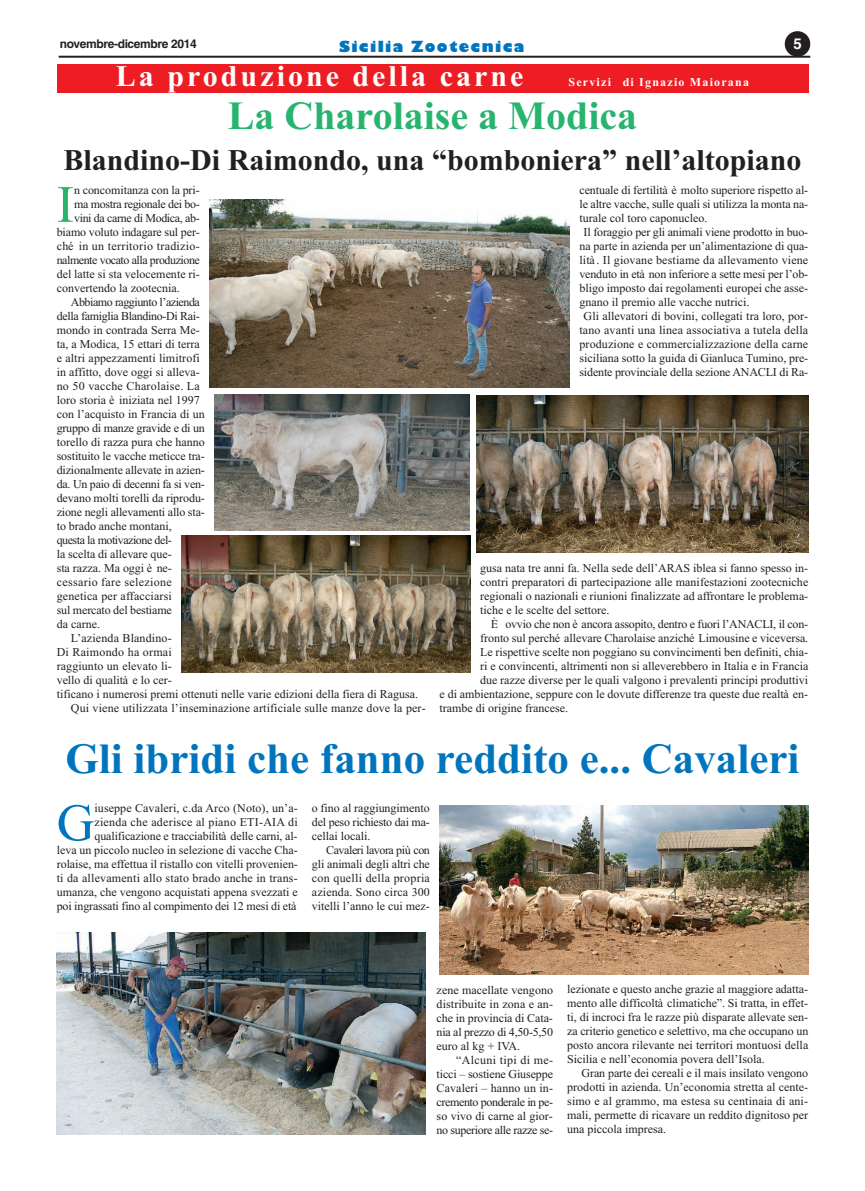
<style>
.page{position:relative;width:865px;height:1191px;background:#fff}
.page>*{position:absolute;margin:0;border:0;box-sizing:border-box;transform-origin:0 0}
.t1{font:52.4px "Times";color:#0075bd}
.t2{font:52.4px "Times";color:#26b46e}
.t3{font:700 43px "Times";color:#0075bd}
.t4{font:700 40px "Times";color:#26b46e}
.t5{font:700 30px "Times";color:#231f20}
.t6{font:700 30px "Times";letter-spacing:.1em;color:#fff}
.t7{font:800 15px "Gill Sans";letter-spacing:.09em;color:#0075bd}
.t8{font:700 15px "Helvetica";color:#fff}
.t9{font:12px/14px "Times";color:#231f20;text-align:justify}
.t10{font:12px "Times";letter-spacing:-.02em;color:#231f20}
.t11{font:12px "Times";letter-spacing:-.04em;color:#231f20}
.t12{font:12px "Times";letter-spacing:-.03em;color:#231f20}
.t13{font:12px "Times";letter-spacing:.025em;color:#231f20}
.t14{font:12px "Times";letter-spacing:.02em;color:#231f20}
.t15{font:700 12px "Times";letter-spacing:.1em;color:#fff}
.t16{font:700 12px "Helvetica";letter-spacing:-.03em;color:#231f20}
</style>
<div class="page">
<div style="left:784px;top:31px;width:26px;height:26px;background:#231f20;border-radius:50%"></div>
<hr style="left:59px;top:56px;width:751px;height:2px;background:#231f20">
<img style="left:210px;top:200px;width:359px;height:188px">
<img style="left:215px;top:395px;width:254px;height:135px">
<img style="left:182px;top:535px;width:288px;height:137px">
<img style="left:440px;top:805px;width:368px;height:169px">
<img style="left:57px;top:932px;width:368px;height:202px">
<img style="left:477px;top:395px;width:331px;height:157px">
<div style="left:57px;top:64px;width:751px;height:29px;background:#ee1d23"></div>
<p class="t16" style="left:60px;top:39px;width:138px">novembre-dicembre 2014</p>
<p class="t7" style="left:339px;top:38px;width:187px">Sicilia Zootecnica</p>
<p class="t8" style="left:793px;top:38px;width:10px">5</p>
<h3 class="t6" style="left:116px;top:58px;width:409px">La produzione della carne</h3>
<p class="t15" style="left:568px;top:74px;width:182px">Servizi di Ignazio Maiorana</p>
<h3 class="t4" style="left:228px;top:92px;width:411px">La Charolaise a Modica</h3>
<h3 class="t5" style="left:63px;top:142px;width:739px">Blandino-Di Raimondo, una “bomboniera” nell’altopiano</h3>
<h1 class="t2" style="left:57px;top:173px;width:19px">I</h1>
<p class="t9" style="left:74px;top:183px;width:127px">n concomitanza con la pri-</p>
<p class="t9" style="left:579px;top:183px;width:230px">centuale di fertilità è molto superiore rispetto al-</p>
<p class="t9" style="left:579px;top:197px;width:230px">le altre vacche, sulle quali si utilizza la monta na-</p>
<p class="t9" style="left:579px;top:211px;width:129px">turale col toro caponucleo.</p>
<p class="t9" style="left:583px;top:225px;width:226px">Il foraggio per gli animali viene prodotto in buo-</p>
<p class="t9" style="left:579px;top:239px;width:230px">na parte in azienda per un’alimentazione di qua-</p>
<p class="t9" style="left:579px;top:253px;width:230px">lità. Il giovane bestiame da allevamento viene</p>
<p class="t9" style="left:579px;top:267px;width:230px">venduto in età non inferiore a sette mesi per l’ob-</p>
<p class="t9" style="left:579px;top:281px;width:230px">bligo imposto dai regolamenti europei che asse-</p>
<p class="t9" style="left:579px;top:295px;width:171px">gnano il premio alle vacche nutrici.</p>
<p class="t9" style="left:583px;top:309px;width:226px">Gli allevatori di bovini, collegati tra loro, por-</p>
<p class="t9" style="left:579px;top:323px;width:230px">tano avanti una linea associativa a tutela della</p>
<p class="t9" style="left:579px;top:337px;width:230px">produzione e commercializzazione della carne</p>
<p class="t9" style="left:579px;top:351px;width:230px">siciliana sotto la guida di Gianluca Tumino, pre-</p>
<p class="t9" style="left:579px;top:365px;width:230px">sidente provinciale della sezione ANACLI di Ra-</p>
<p class="t12" style="left:74px;top:197px;width:127px">ma mostra regionale dei bo-</p>
<p class="t12" style="left:74px;top:211px;width:127px">vini da carne di Modica, ab-</p>
<p class="t9" style="left:57px;top:225px;width:145px">biamo voluto indagare sul per-</p>
<p class="t13" style="left:57px;top:239px;width:145px">ché in un territorio tradizio-</p>
<p class="t11" style="left:57px;top:253px;width:145px">nalmente vocato alla produzione</p>
<p class="t9" style="left:57px;top:267px;width:145px">del latte si sta velocemente ri-</p>
<p class="t9" style="left:57px;top:281px;width:124px">convertendo la zootecnia.</p>
<p class="t11" style="left:71px;top:295px;width:130px">Abbiamo raggiunto l’azienda</p>
<p class="t12" style="left:57px;top:309px;width:145px">della famiglia Blandino-Di Rai-</p>
<p class="t9" style="left:57px;top:323px;width:145px">mondo in contrada Serra Me-</p>
<p class="t9" style="left:57px;top:337px;width:145px">ta, a Modica, 15 ettari di terra</p>
<p class="t9" style="left:57px;top:351px;width:145px">e altri appezzamenti limitrofi</p>
<p class="t9" style="left:57px;top:365px;width:145px">in affitto, dove oggi si alleva-</p>
<p class="t14" style="left:57px;top:379px;width:145px">no 50 vacche Charolaise. La</p>
<p class="t9" style="left:57px;top:393px;width:145px">loro storia è iniziata nel 1997</p>
<p class="t9" style="left:57px;top:407px;width:150px">con l’acquisto in Francia di un</p>
<p class="t10" style="left:57px;top:421px;width:150px">gruppo di manze gravide e di un</p>
<p class="t9" style="left:57px;top:435px;width:150px">torello di razza pura che hanno</p>
<p class="t9" style="left:57px;top:449px;width:150px">sostituito le vacche meticce tra-</p>
<p class="t9" style="left:57px;top:463px;width:150px">dizionalmente allevate in azien-</p>
<p class="t10" style="left:57px;top:477px;width:150px">da. Un paio di decenni fa si ven-</p>
<p class="t9" style="left:57px;top:491px;width:150px">devano molti torelli da riprodu-</p>
<p class="t9" style="left:57px;top:505px;width:150px">zione negli allevamenti allo sta-</p>
<p class="t9" style="left:57px;top:519px;width:117px">to brado anche montani,</p>
<p class="t11" style="left:57px;top:533px;width:117px">questa la motivazione del-</p>
<p class="t9" style="left:57px;top:547px;width:117px">la scelta di allevare que-</p>
<p class="t9" style="left:57px;top:561px;width:117px">sta razza. Ma oggi è ne-</p>
<p class="t13" style="left:57px;top:575px;width:117px">cessario fare selezione</p>
<p class="t9" style="left:57px;top:589px;width:117px">genetica per affacciarsi</p>
<p class="t9" style="left:57px;top:603px;width:117px">sul mercato del bestiame</p>
<p class="t9" style="left:57px;top:617px;width:45px">da carne.</p>
<p class="t9" style="left:71px;top:631px;width:102px">L’azienda Blandino-</p>
<p class="t14" style="left:57px;top:645px;width:117px">Di Raimondo ha ormai</p>
<p class="t9" style="left:57px;top:659px;width:117px">raggiunto un elevato li-</p>
<p class="t9" style="left:57px;top:673px;width:117px">vello di qualità e lo cer-</p>
<p class="t9" style="left:57px;top:687px;width:363px">tificano i numerosi premi ottenuti nelle varie edizioni della fiera di Ragusa.</p>
<p class="t9" style="left:71px;top:701px;width:356px">Qui viene utilizzata l’inseminazione artificiale sulle manze dove la per-</p>
<p class="t9" style="left:480px;top:561px;width:330px">gusa nata tre anni fa. Nella sede dell’ARAS iblea si fanno spesso in&shy;contri preparatori di partecipazione alle manifestazioni zootecniche regionali o nazionali e riunioni finalizzate ad affrontare le problema&shy;tiche e le scelte del settore.</p>
<p class="t10" style="left:491px;top:617px;width:319px">È ovvio che non è ancora assopito, dentro e fuori l’ANACLI, il con-</p>
<p class="t9" style="left:480px;top:631px;width:330px">fronto sul perché allevare Charolaise anziché Limousine e viceversa.</p>
<p class="t9" style="left:480px;top:645px;width:329px">Le rispettive scelte non poggiano su convincimenti ben definiti, chia-</p>
<p class="t9" style="left:480px;top:659px;width:330px">ri e convincenti, altrimenti non si alleverebbero in Italia e in Francia</p>
<p class="t9" style="left:480px;top:673px;width:330px">due razze diverse per le quali valgono i prevalenti principi produttivi</p>
<p class="t9" style="left:439px;top:687px;width:370px">e di ambientazione, seppure con le dovute differenze tra queste due realtà en-</p>
<p class="t9" style="left:439px;top:701px;width:130px">trambe di origine francese.</p>
<h2 class="t3" style="left:65px;top:732px;width:735px">Gli ibridi che fanno reddito e... Cavaleri</h2>
<p class="t9" style="left:57px;top:801px;width:243px;text-align:right">iuseppe Cavaleri, c.da Arco (Noto), un’a-<br>zienda che aderisce al piano ETI-AIA di qualificazione e tracciabilità delle carni, al-<br>leva un piccolo nucleo in selezione di vacche Cha&shy;rolaise, ma effettua il ristallo con vitelli provenien&shy;ti da allevamenti allo stato brado anche in trans&shy;umanza, che vengono acquistati appena svezzati e poi ingrassati fino al compimento dei 12 mesi di età</p>
<p class="t9" style="left:312px;top:801px;width:119px">o fino al raggiungimento del peso richiesto dai ma&shy;cellai locali.</p>
<h1 class="t1" style="left:57px;top:791px;width:39px">G</h1>
<p class="t9" style="left:312px;top:843px;width:119px;text-indent:14px">Cavaleri lavora più con gli animali degli altri che con quelli della propria azienda. Sono circa 300 vitelli l’anno le cui mez-</p>
<p class="t9" style="left:436px;top:983px;width:118px">zene macellate vengono distribuite in zona e an&shy;che in provincia di Cata&shy;nia al prezzo di 4,50-5,50 euro al kg + IVA.</p>
<p class="t9" style="left:436px;top:1053px;width:118px;text-indent:19px">“Alcuni tipi di me&shy;ticci – sostiene Giuseppe Cavaleri – hanno un in&shy;cremento ponderale in pe&shy;so vivo di carne al gior&shy;no superiore alle razze se-</p>
<p class="t9" style="left:567px;top:982px;width:243px">lezionate e questo anche grazie al maggiore adatta&shy;mento alle difficoltà climatiche”. Si tratta, in effet&shy;ti, di incroci fra le razze più disparate allevate sen&shy;za criterio genetico e selettivo, ma che occupano un posto ancora rilevante nei territori montuosi della Sicilia e nell’economia povera dell’Isola.</p>
<p class="t9" style="left:567px;top:1066px;width:242px;text-indent:14px">Gran parte dei cereali e il mais insilato vengono prodotti in azienda. Un’economia stretta al cente&shy;simo e al grammo, ma estesa su centinaia di ani&shy;mali, permette di ricavare un reddito dignitoso per una piccola impresa.</p>
</div>
